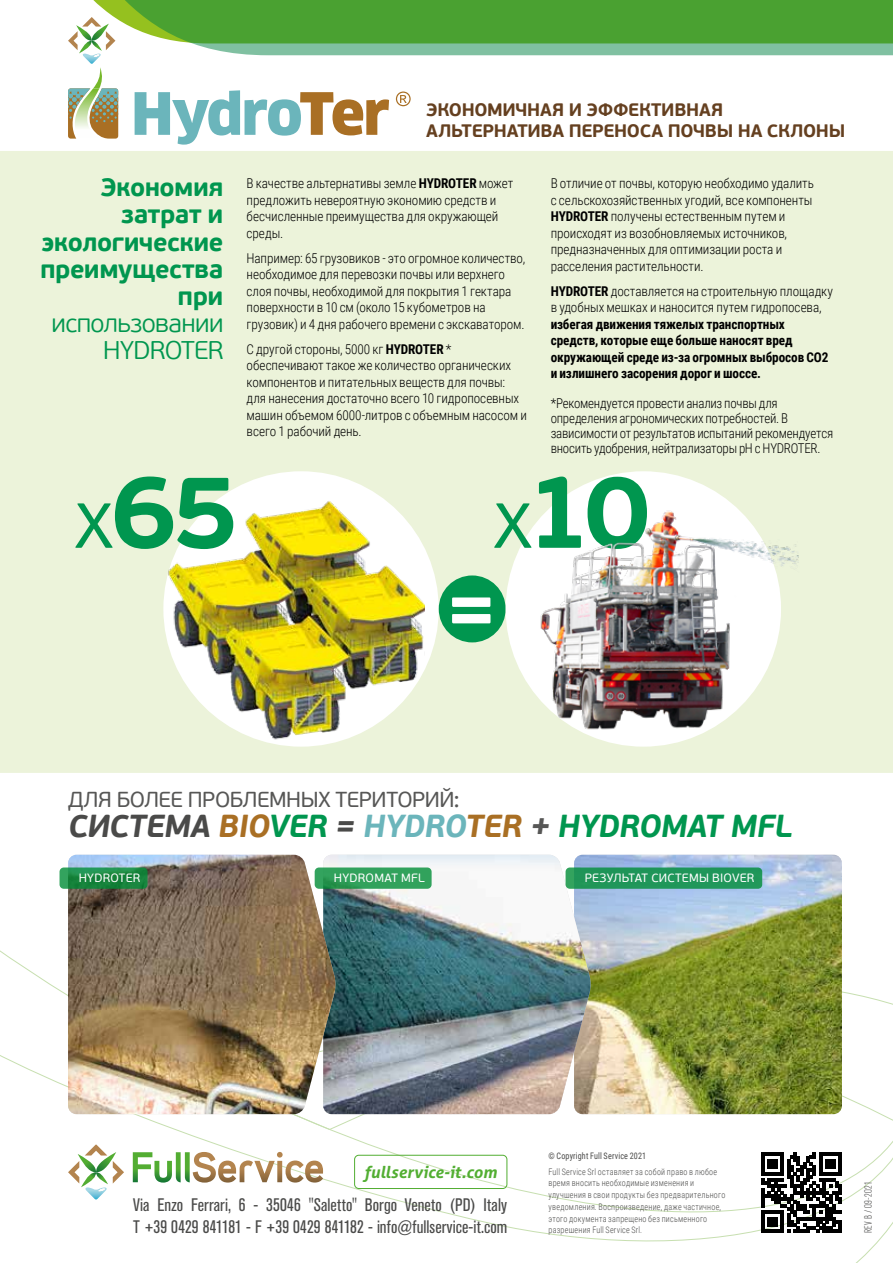
<style>
.page{position:relative;width:893px;height:1263px;background:#fff}
.page>*{position:absolute;margin:0;border:0;box-sizing:border-box;transform-origin:0 0}
.t1{font:700 103.95px "PF Beau Sans Pro";color:#00964f}
.t2{font:700 79.2px "PF Beau Sans Pro";color:#fff}
.t3{font:italic 700 31.65px "PF Beau Sans Pro";letter-spacing:-.02em;color:#00964f}
.t4{font:700 25.5px/27px "PF Beau Sans Pro";letter-spacing:-.02em;color:#00964f;text-align:right}
.t5{font:300 25.5px/27px "PF Beau Sans Pro";letter-spacing:-.025em;color:#00964f;text-align:right}
.t6{font:21.6px "PF Beau Sans Pro";letter-spacing:-.02em;color:#575756}
.t7{font:condensed 18px/22.6px "Akzidenz Grotesk BQ";letter-spacing:.005em;color:#4a4a49}
.t8{font:700 18px/21px "PF Beau Sans Pro";letter-spacing:-.02em;color:#654020}
.t9{font:italic 700 16.5px "Aller";color:#52ae32}
.t10{font:300 13.5px/16.5px "Roboto Condensed";letter-spacing:-.01em;color:#000}
.t11{font:300 13.5px/15px "Roboto Condensed";letter-spacing:-.01em;color:#000;scale:.96 1}
.t12{font:700 13.5px/16.5px "Roboto Condensed";letter-spacing:-.005em;color:#000}
.t13{font:12px "PF Beau Sans Pro";letter-spacing:.02em;color:#fff}
.t14{font:300 condensed 10.5px "Akzidenz Grotesk BQ";letter-spacing:.04em;color:#4a4a49}
.t15{font:300 9px/11.7px "Roboto Condensed";letter-spacing:.03em;color:#4a4a49;scale:.9 1}
.t16{font:9px "Roboto Condensed";letter-spacing:.02em;color:#4a4a49;scale:.9 1}
.s1{font-weight:700}
.s2{font-weight:300;font-size:84.6px}
.s3{color:#4a4a49}
.s4{color:#a96f24}
.s5{color:#6bb5bb}
.s6{color:#575756}
</style>
<div class="page">
<svg style="left:0;top:1055px;width:893px;height:208px"></svg>
<svg style="left:558px;top:991px;width:335px;height:154px"></svg>
<svg style="left:761px;top:1152px;width:81px;height:81px"></svg>
<svg style="left:133px;top:1188px;width:151px;height:11px"></svg>
<svg style="left:68px;top:1144px;width:56px;height:56px"></svg>
<svg style="left:133px;top:1152px;width:190px;height:30px"></svg>
<div style="left:354px;top:1155px;width:153px;height:34px;border:1px solid #52ae32;border-radius:4px"></div>
<div style="left:0;top:151px;width:893px;height:622px;background:#ecf3da"></div>
<div style="left:163px;top:471px;width:276px;height:276px;background:#fff;border-radius:50%"></div>
<div style="left:439px;top:575px;width:67px;height:67px;background:#00964f;border-radius:50%"></div>
<div style="left:506px;top:471px;width:275px;height:276px;background:#fff;border-radius:50%"></div>
<img style="left:124px;top:486px;width:301px;height:287px">
<img style="left:529px;top:499px;width:280px;height:250px">
<svg style="left:68px;top:0;width:825px;height:145px"></svg>
<img style="left:591px;top:855px;width:251px;height:259px">
<img style="left:336px;top:855px;width:255px;height:259px">
<div style="left:315px;top:867px;width:117px;height:22px;background:#31a25c;border-radius:4px"></div>
<img style="left:68px;top:855px;width:268px;height:259px">
<svg style="left:60px;top:867px;width:88px;height:22px;background:#1f8a47"></svg>
<div style="left:566px;top:867px;width:196px;height:22px;background:#1f9659;border-radius:4px"></div>
<h3 class="t4" style="left:40px;top:175px;width:185px">Экономия затрат и экологические преимущества при</h3>
<h3 class="t5" style="left:52px;top:310px;width:173px">использовании<br>HYDROTER</h3>
<h3 class="t8" style="left:426px;top:100px;width:420px">ЭКОНОМИЧНАЯ И ЭФФЕКТИВНАЯ<br>АЛЬТЕРНАТИВА ПЕРЕНОСА ПОЧВЫ НА СКЛОНЫ</h3>
<p class="t10" style="left:247px;top:175px;width:268px">В качестве альтернативы земле <span class="s1">HYDROTER</span> может предложить невероятную экономию средств и бесчисленные преимущества для окружающей среды.</p>
<p class="t10" style="left:247px;top:249px;width:280px">Например: 65 грузовиков - это огромное количество, необходимое для перевозки почвы или верхнего слоя почвы, необходимой для покрытия 1 гектара поверхности в 10 см (около 15 кубометров на грузовик) и 4 дня рабочего времени с экскаватором.</p>
<p class="t10" style="left:247px;top:340px;width:282px">С другой стороны, 5000 кг <span class="s1">HYDROTER</span> * обеспечивают такое же количество органических компонентов и питательных веществ для почвы: для нанесения достаточно всего 10 гидропосевных машин объемом 6000-литров с объемным насосом и всего 1 рабочий день.</p>
<p class="t10" style="left:551px;top:175px;width:265px">В отличие от почвы, которую необходимо удалить с сельскохозяйственных угодий, все компоненты <span class="s1">HYDROTER</span> получены естественным путем и происходят из возобновляемых источников, предназначенных для оптимизации роста и расселения растительности.</p>
<p class="t10" style="left:551px;top:282px;width:284px"><span class="s1">HYDROTER</span> доставляется на строительную площадку в удобных мешках и наносится путем гидропосева,</p>
<p class="t12" style="left:551px;top:315px;width:279px">избегая движения тяжелых транспортных средств, которые еще больше наносят вред окружающей среде из-за огромных выбросов CO2 и излишнего засорения дорог и шоссе.</p>
<p class="t11" style="left:551px;top:395px;width:296px">*Рекомендуется провести анализ почвы для определения агрономических потребностей. В зависимости от результатов испытаний рекомендуется вносить удобрения, нейтрализаторы pH с HYDROTER.</p>
<h1 class="t1" style="left:75px;top:447px;width:166px"><span class="s2">x</span>65</h1>
<h1 class="t1" style="left:494px;top:447px;width:159px"><span class="s2">x</span>10</h1>
<h2 class="t2" style="left:445px;top:560px;width:53px">=</h2>
<h3 class="t6" style="left:68px;top:787px;width:393px">ДЛЯ БОЛЕЕ ПРОБЛЕМНЫХ ТЕРИТОРИЙ:</h3>
<h3 class="t3" style="left:68px;top:806px;width:726px"><span class="s3">СИСТЕМА</span> <span class="s4">BIO</span>VER <span class="s3">=</span> <span class="s5">HYDRO</span><span class="s4">TER</span> <span class="s6">+</span> HYDROMAT MFL</h3>
<p class="t13" style="left:79px;top:871px;width:63px">HYDROTER</p>
<p class="t13" style="left:334px;top:871px;width:93px">HYDROMAT MFL</p>
<p class="t13" style="left:585px;top:871px;width:171px">РЕЗУЛЬТАТ СИСТЕМЫ BIOVER</p>
<p class="t9" style="left:365px;top:1162px;width:134px">fullservice-it.com</p>
<h3 class="t7" style="left:133px;top:1193px;width:376px">Via Enzo Ferrari, 6 - 35046 "Saletto" Borgo Veneto (PD) Italy<br>T +39 0429 841181 - F +39 0429 841182 - info@fullservice-it.com</h3>
<p class="t16" style="left:549px;top:1149px;width:110px">© Copyright Full Service 2021</p>
<p class="t15" style="left:549px;top:1165px;width:198px">Full Service Srl оставляет за собой право в любое время вносить необходимые изменения и улучшения в свои продукты без предварительного уведомления. Воспроизведение, даже частичное, этого документа запрещено без письменного разрешения Full Service Srl.</p>
<p class="t14" style="left:862px;top:1233px;width:54px;rotate:-90deg">REV B / 09-2021</p>
</div>
